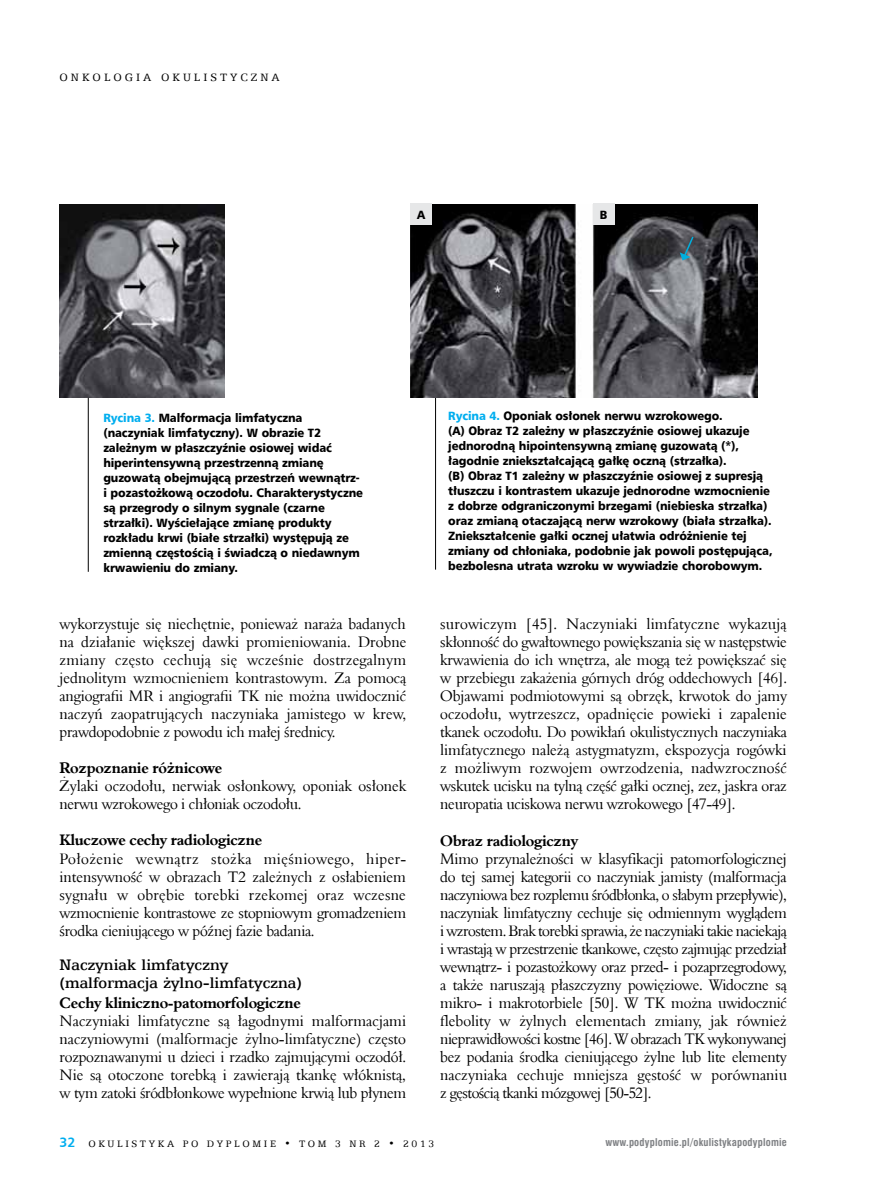
<style>
.page{position:relative;width:872px;height:1191px;background:#fff}
.page>*{position:absolute;margin:0;border:0;box-sizing:border-box;transform-origin:0 0}
.t1{font:17.25px/18px "Egyptian 505 Md EU";color:#000}
.t2{font:15.6px/18px "Aldine 401 EU";letter-spacing:-.02em;color:#000;text-align:justify;scale:.96 1}
.t3{font:700 15.6px "Aldine 401 EU";letter-spacing:-.02em;color:#000;scale:.96 1}
.t4{font:12px/15px "Humnst 777 Blk EU";letter-spacing:-.01em;color:#000;scale:.95 1}
.t5{font:12px "Egyptian 505 EU";letter-spacing:.25em;color:#000}
.t6{font:700 10.5px "Swis 721 Cn EU";letter-spacing:.02em;color:#808285}
.t7{font:10.5px "Egyptian 505 EU";letter-spacing:.25em;color:#000}
.s1{color:#00aeef}
.s2{font-family:"Humnst 777 EU";font-weight:700;font-size:13.5px;color:#00aeef}
</style>
<div class="page">
<hr style="left:435px;top:378px;width:1px;height:191px;background:#000">
<img style="left:60px;top:204px;width:165px;height:194px">
<img style="left:410px;top:204px;width:347px;height:194px">
<svg style="left:679px;top:235px;width:16px;height:25px"></svg>
<hr style="left:88px;top:398px;width:1px;height:174px;background:#000">
<div style="left:410px;top:204px;width:22px;height:21px;background:#e6e7e8"></div>
<div style="left:593px;top:204px;width:21px;height:21px;background:#e6e7e8"></div>
<p class="t5" style="left:60px;top:71px;width:222px">ONKOLOGIA OKULISTYCZNA</p>
<p class="t4" style="left:417px;top:207px;width:10px">A</p>
<p class="t4" style="left:600px;top:207px;width:9px">B</p>
<p class="t4" style="left:103px;top:410px;width:275px"><span class="s1">Rycina 3.</span> Malformacja limfatyczna (naczyniak limfatyczny). W obrazie T2 zależnym w płaszczyźnie osiowej widać hiperintensywną przestrzenną zmianę guzowatą obejmującą przestrzeń wewnątrz&shy;i pozastożkową oczodołu. Charakterystyczne są przegrody o silnym sygnale (czarne strzałki). Wyściełające zmianę produkty rozkładu krwi (białe strzałki) występują ze zmienną częstością i świadczą o niedawnym krwawieniu do zmiany.</p>
<p class="t4" style="left:448px;top:408px;width:343px"><span class="s1">Rycina 4.</span> Oponiak osłonek nerwu wzrokowego.<br>(A) Obraz T2 zależny w płaszczyźnie osiowej ukazuje jednorodną hipointensywną zmianę guzowatą (*), łagodnie zniekształcającą gałkę oczną (strzałka).<br>(B) Obraz T1 zależny w płaszczyźnie osiowej z supresją tłuszczu i kontrastem ukazuje jednorodne wzmocnienie z dobrze odgraniczonymi brzegami (niebieska strzałka) oraz zmianą otaczającą nerw wzrokowy (biała strzałka).<br>Zniekształcenie gałki ocznej ułatwia odróżnienie tej zmiany od chłoniaka, podobnie jak powoli postępująca, bezbolesna utrata wzroku w wywiadzie chorobowym.</p>
<p class="t2" style="left:60px;top:615px;width:363px">wykorzystuje się niechętnie, ponieważ naraża badanych na działanie większej dawki promieniowania. Drobne zmiany często cechują się wcześnie dostrzegalnym jednolitym wzmocnieniem kontrastowym. Za pomocą angiografii MR i angiografii TK nie można uwidocznić naczyń zaopatrujących naczyniaka jamistego w krew, prawdopodobnie z powodu ich małej średnicy.</p>
<p class="t3" style="left:60px;top:758px;width:171px">Rozpoznanie różnicowe</p>
<p class="t2" style="left:60px;top:777px;width:363px">Żylaki oczodołu, nerwiak osłonkowy, oponiak osłonek nerwu wzrokowego i chłoniak oczodołu.</p>
<p class="t3" style="left:60px;top:830px;width:213px">Kluczowe cechy radiologiczne</p>
<p class="t2" style="left:60px;top:849px;width:362px">Położenie wewnątrz stożka mięśniowego, hiper&shy;intensywność w obrazach T2 zależnych z osłabieniem sygnału w obrębie torebki rzekomej oraz wczesne wzmocnienie kontrastowe ze stopniowym gromadzeniem środka cieniującego w późnej fazie badania.</p>
<p class="t1" style="left:60px;top:955px;width:244px">Naczyniak limfatyczny (malformacja żylno-limfatyczna)</p>
<p class="t3" style="left:60px;top:992px;width:253px">Cechy kliniczno-patomorfologiczne</p>
<p class="t2" style="left:60px;top:1011px;width:362px">Naczyniaki limfatyczne są łagodnymi malformacjami naczyniowymi (malformacje żylno-limfatyczne) często rozpoznawanymi u dzieci i rzadko zajmującymi oczodół.<br>Nie są otoczone torebką i zawierają tkankę włóknistą, w tym zatoki śródbłonkowe wypełnione krwią lub płynem</p>
<p class="t2" style="left:440px;top:615px;width:363px">surowiczym [45]. Naczyniaki limfatyczne wykazują skłonność do gwałtownego powiększania się w następstwie krwawienia do ich wnętrza, ale mogą też powiększać się w przebiegu zakażenia górnych dróg oddechowych [46].<br>Objawami podmiotowymi są obrzęk, krwotok do jamy oczodołu, wytrzeszcz, opadnięcie powieki i zapalenie tkanek oczodołu. Do powikłań okulistycznych naczyniaka limfatycznego należą astygmatyzm, ekspozycja rogówki z możliwym rozwojem owrzodzenia, nadwzroczność wskutek ucisku na tylną część gałki ocznej, zez, jaskra oraz neuropatia uciskowa nerwu wzrokowego [47-49].</p>
<p class="t3" style="left:440px;top:830px;width:145px">Obraz radiologiczny</p>
<p class="t2" style="left:440px;top:849px;width:363px">Mimo przynależności w klasyfikacji patomorfologicznej do tej samej kategorii co naczyniak jamisty (malformacja naczyniowa bez rozplemu śródbłonka, o słabym przepływie), naczyniak limfatyczny cechuje się odmiennym wyglądem i wzrostem. Brak torebki sprawia, że naczyniaki takie naciekają i wrastają w przestrzenie tkankowe, często zajmując przedział wewnątrz- i pozastożkowy oraz przed- i pozaprzegrodowy, a także naruszają płaszczyzny powięziowe. Widoczne są mikro- i makrotorbiele [50]. W TK można uwidocznić flebolity w żylnych elementach zmiany, jak również nieprawidłowości kostne [46]. W obrazach TK wykonywanej bez podania środka cieniującego żylne lub lite elementy naczyniaka cechuje mniejsza gęstość w porównaniu z gęstością tkanki mózgowej [50-52].</p>
<p class="t7" style="left:60px;top:1137px;width:376px"><span class="s2">32</span> OKULISTYKA PO DYPLOMIE • TOM 3 NR 2 • 2013</p>
<p class="t6" style="left:605px;top:1136px;width:183px">www.podyplomie.pl/okulistykapodyplomie</p>
</div>
